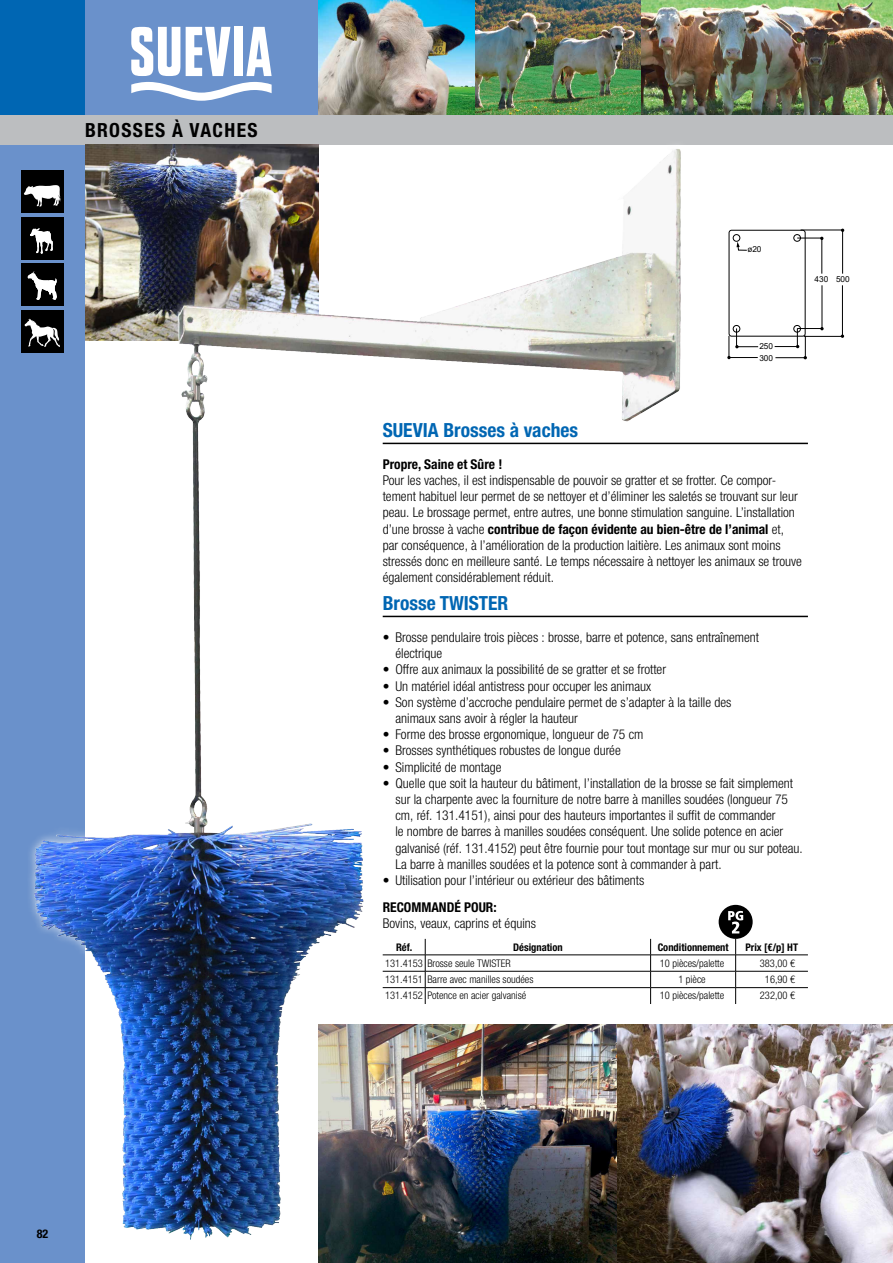
<style>
.page{position:relative;width:893px;height:1263px;background:#fff}
.page>*{position:absolute;margin:0;border:0;box-sizing:border-box;transform-origin:0 0}
.t1{font:700 condensed 19.5px "Helvetica Neue LTW1 G";color:#0066b3}
.t2{font:700 condensed 19.5px "Helvetica Neue LTW1 G";letter-spacing:.07em;color:#000}
.t3{font:300 condensed 13.5px/16.2px "Helvetica Neue LTW1 G";color:#000}
.t4{font:700 condensed 13.5px "Helvetica Neue LTW1 G";color:#000}
.t5{font:700 condensed 12px "Helvetica Neue LTW1 G";color:#000}
.t6{font:300 condensed 10.5px "Helvetica Neue LTW1 G";color:#000}
.t7{font:700 condensed 10.5px "Helvetica Neue LTW1 G";color:#000}
.t8{font:8.25px/11.9px "Arial";color:#000}
.s1{font-weight:700}
</style>
<div class="page">
<div style="left:85px;top:0;width:234px;height:115px;background:#6a91cb"></div>
<div style="left:0;top:115px;width:85px;height:1148px;background:#6a91cb"></div>
<div style="left:0;top:0;width:85px;height:115px;background:#0066b3"></div>
<img style="left:475px;top:0;width:167px;height:115px">
<img style="left:642px;top:0;width:251px;height:115px">
<img style="left:319px;top:0;width:156px;height:115px">
<svg style="left:186px;top:27px;width:44px;height:49px"></svg>
<div style="left:234px;top:27px;width:8px;height:49px;background:#fff"></div>
<svg style="left:246px;top:27px;width:26px;height:49px"></svg>
<svg style="left:131px;top:27px;width:49px;height:49px"></svg>
<svg style="left:131px;top:82px;width:141px;height:19px"></svg>
<div style="left:0;top:115px;width:893px;height:30px;background:#bcbec0"></div>
<div style="left:21px;top:170px;width:43px;height:43px;background:#000"></div>
<div style="left:21px;top:217px;width:43px;height:42px;background:#000"></div>
<div style="left:21px;top:264px;width:43px;height:42px;background:#000"></div>
<div style="left:21px;top:310px;width:43px;height:43px;background:#000"></div>
<hr style="left:842px;top:285px;width:1px;height:51px;background:#000">
<hr style="left:842px;top:230px;width:1px;height:44px;background:#000">
<hr style="left:804px;top:336px;width:39px;height:1px;background:#000">
<hr style="left:801px;top:230px;width:43px;height:1px;background:#000">
<svg style="left:727px;top:229px;width:97px;height:130px"></svg>
<img style="left:26px;top:144px;width:670px;height:1095px">
<img style="left:319px;top:1025px;width:574px;height:238px">
<div style="left:719px;top:905px;width:34px;height:34px;background:#000;border-radius:50%"></div>
<svg style="left:728px;top:911px;width:15px;height:22px"></svg>
<hr style="left:383px;top:443px;width:425px;height:1px;background:#000">
<hr style="left:383px;top:616px;width:425px;height:1px;background:#000">
<hr style="left:383px;top:954px;width:42px;height:1px;background:#000">
<hr style="left:425px;top:954px;width:226px;height:1px;background:#000">
<hr style="left:651px;top:954px;width:85px;height:1px;background:#000">
<hr style="left:736px;top:954px;width:72px;height:1px;background:#000">
<hr style="left:383px;top:971px;width:42px;height:1px;background:#000">
<hr style="left:425px;top:971px;width:226px;height:1px;background:#000">
<hr style="left:651px;top:971px;width:85px;height:1px;background:#000">
<hr style="left:736px;top:971px;width:72px;height:1px;background:#000">
<hr style="left:383px;top:987px;width:42px;height:1px;background:#000">
<hr style="left:425px;top:987px;width:226px;height:1px;background:#000">
<svg style="left:425px;top:939px;width:1px;height:65px"></svg>
<hr style="left:651px;top:987px;width:85px;height:1px;background:#000">
<svg style="left:650px;top:939px;width:1px;height:65px"></svg>
<hr style="left:736px;top:987px;width:72px;height:1px;background:#000">
<svg style="left:735px;top:939px;width:1px;height:65px"></svg>
<h1 class="t2" style="left:85px;top:118px;width:174px">BROSSES À VACHES</h1>
<p class="t5" style="left:37px;top:1226px;width:13px">82</p>
<p class="t8" style="left:747px;top:243px;width:16px">ø20</p>
<p class="t8" style="left:759px;top:340px;width:15px">250<br>300</p>
<p class="t8" style="left:815px;top:273px;width:15px">430</p>
<p class="t8" style="left:836px;top:273px;width:15px">500</p>
<h1 class="t1" style="left:383px;top:418px;width:197px">SUEVIA Brosses à vaches</h1>
<p class="t4" style="left:383px;top:456px;width:121px">Propre, Saine et Sûre !</p>
<p class="t3" style="left:383px;top:472px;width:421px">Pour les vaches, il est indispensable de pouvoir se gratter et se frotter. Ce compor&shy;tement habituel leur permet de se nettoyer et d’éliminer les saletés se trouvant sur leur peau. Le brossage permet, entre autres, une bonne stimulation sanguine. L’installation d’une brosse à vache <span class="s1">contribue de façon évidente au bien-être de l’animal</span> et, par conséquence, à l’amélioration de la production laitière. Les animaux sont moins stressés donc en meilleure santé. Le temps nécessaire à nettoyer les animaux se trouve également considérablement réduit.</p>
<h1 class="t1" style="left:383px;top:591px;width:127px">Brosse TWISTER</h1>
<p class="t3" style="left:395px;top:629px;width:365px;text-indent:-13px">• Brosse pendulaire trois pièces : brosse, barre et potence, sans entraînement électrique</p>
<p class="t3" style="left:383px;top:661px;width:285px">• Offre aux animaux la possibilité de se gratter et se frotter</p>
<p class="t3" style="left:383px;top:678px;width:270px">• Un matériel idéal antistress pour occuper les animaux</p>
<p class="t3" style="left:395px;top:694px;width:337px;text-indent:-13px">• Son système d’accroche pendulaire permet de s’adapter à la taille des animaux sans avoir à régler la hauteur</p>
<p class="t3" style="left:383px;top:726px;width:262px">• Forme des brosse ergonomique, longueur de 75 cm</p>
<p class="t3" style="left:383px;top:742px;width:240px">• Brosses synthétiques robustes de longue durée</p>
<p class="t3" style="left:383px;top:759px;width:120px">• Simplicité de montage</p>
<p class="t3" style="left:395px;top:775px;width:409px;text-indent:-13px">• Quelle que soit la hauteur du bâtiment, l’installation de la brosse se fait simplement sur la charpente avec la fourniture de notre barre à manilles soudées (longueur 75 cm, réf. 131.4151), ainsi pour des hauteurs importantes il suffit de commander<br>le nombre de barres à manilles soudées conséquent. Une solide potence en acier galvanisé (réf. 131.4152) peut être fournie pour tout montage sur mur ou sur poteau.<br>La barre à manilles soudées et la potence sont à commander à part.</p>
<p class="t3" style="left:383px;top:872px;width:263px">• Utilisation pour l’intérieur ou extérieur des bâtiments</p>
<p class="t4" style="left:383px;top:899px;width:115px">RECOMMANDÉ POUR:</p>
<p class="t3" style="left:383px;top:915px;width:155px">Bovins, veaux, caprins et équins</p>
<p class="t7" style="left:396px;top:940px;width:18px">Réf.</p>
<p class="t7" style="left:513px;top:940px;width:51px">Désignation</p>
<p class="t7" style="left:658px;top:940px;width:72px">Conditionnement</p>
<p class="t7" style="left:745px;top:940px;width:54px">Prix [€/p] HT</p>
<p class="t6" style="left:385px;top:957px;width:127px">131.4153 Brosse seule TWISTER</p>
<p class="t6" style="left:660px;top:957px;width:66px">10 pièces/palette</p>
<p class="t6" style="left:760px;top:957px;width:37px">383,00 €</p>
<p class="t6" style="left:385px;top:973px;width:150px">131.4151 Barre avec manilles soudées</p>
<p class="t6" style="left:678px;top:973px;width:29px">1 pièce</p>
<p class="t6" style="left:765px;top:973px;width:32px">16,90 €</p>
<p class="t6" style="left:385px;top:989px;width:143px">131.4152 Potence en acier galvanisé</p>
<p class="t6" style="left:660px;top:989px;width:66px">10 pièces/palette</p>
<p class="t6" style="left:760px;top:989px;width:37px">232,00 €</p>
</div>
